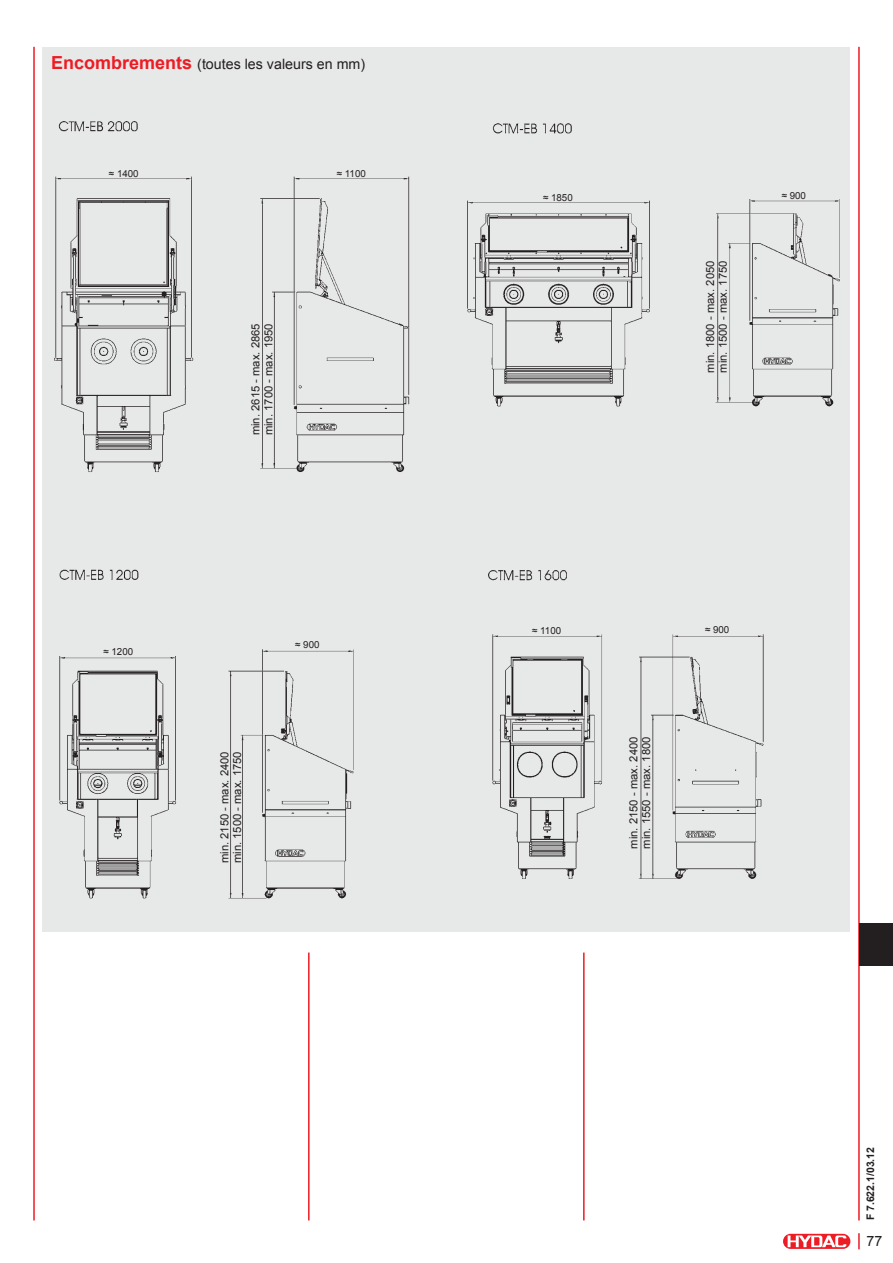
<style>
.page{position:relative;width:893px;height:1263px;background:#fff}
.page>*{position:absolute;margin:0;border:0;box-sizing:border-box;transform-origin:0 0}
.t1{font:14.25px "Arial";color:#231f20}
.t2{font:11.25px/12.8px "Arial";color:#231f20}
.t3{font:700 10.5px "Arial";color:#231f20}
.t4{font:9.75px "Arial";color:#231f20}
.s1{font-weight:700;font-size:18px;color:#ed1c24}
</style>
<div class="page">
<div style="left:782px;top:1233px;width:68px;height:16px;border:1px solid #fff;border-radius:8px"></div>
<svg style="left:783px;top:1234px;width:67px;height:15px"></svg>
<svg style="left:788px;top:1235px;width:58px;height:12px"></svg>
<svg style="left:858px;top:1233px;width:2px;height:16px"></svg>
<hr style="left:33px;top:47px;width:2px;height:1173px;background:#ed1c24">
<hr style="left:858px;top:47px;width:2px;height:1173px;background:#ed1c24">
<div style="left:860px;top:923px;width:33px;height:42px;background:#231f20"></div>
<div style="left:43px;top:47px;width:807px;height:884px;background:#e7e8e8"></div>
<img style="left:54px;top:121px;width:786px;height:778px">
<hr style="left:308px;top:952px;width:2px;height:268px;background:#ed1c24">
<hr style="left:583px;top:952px;width:2px;height:268px;background:#ed1c24">
<p class="t1" style="left:51px;top:55px;width:315px"><span class="s1">Encombrements</span> (toutes les valeurs en mm)</p>
<p class="t4" style="left:109px;top:167px;width:31px">≈ 1400</p>
<p class="t4" style="left:337px;top:167px;width:31px">≈ 1100</p>
<p class="t4" style="left:103px;top:645px;width:31px">≈ 1200</p>
<p class="t2" style="left:249px;top:435px;width:113px;rotate:-90deg">min. 2615 - max. 2865 min. 1700 - max. 1950</p>
<p class="t2" style="left:218px;top:863px;width:113px;rotate:-90deg">min. 2150 - max. 2400 min. 1500 - max. 1750</p>
<p class="t4" style="left:295px;top:638px;width:26px">≈ 900</p>
<p class="t4" style="left:543px;top:191px;width:31px">≈ 1850</p>
<p class="t4" style="left:782px;top:189px;width:26px">≈ 900</p>
<p class="t2" style="left:704px;top:373px;width:113px;rotate:-90deg">min. 1800 - max. 2050 min. 1500 - max. 1750</p>
<p class="t4" style="left:532px;top:624px;width:31px">≈ 1100</p>
<p class="t4" style="left:705px;top:624px;width:26px">≈ 900</p>
<p class="t2" style="left:627px;top:849px;width:113px;rotate:-90deg">min. 2150 - max. 2400 min. 1550 - max. 1800</p>
<p class="t3" style="left:863px;top:1220px;width:75px;rotate:-90deg">F 7.622.1/03.12</p>
<p class="t1" style="left:867px;top:1231px;width:17px">77</p>
</div>
